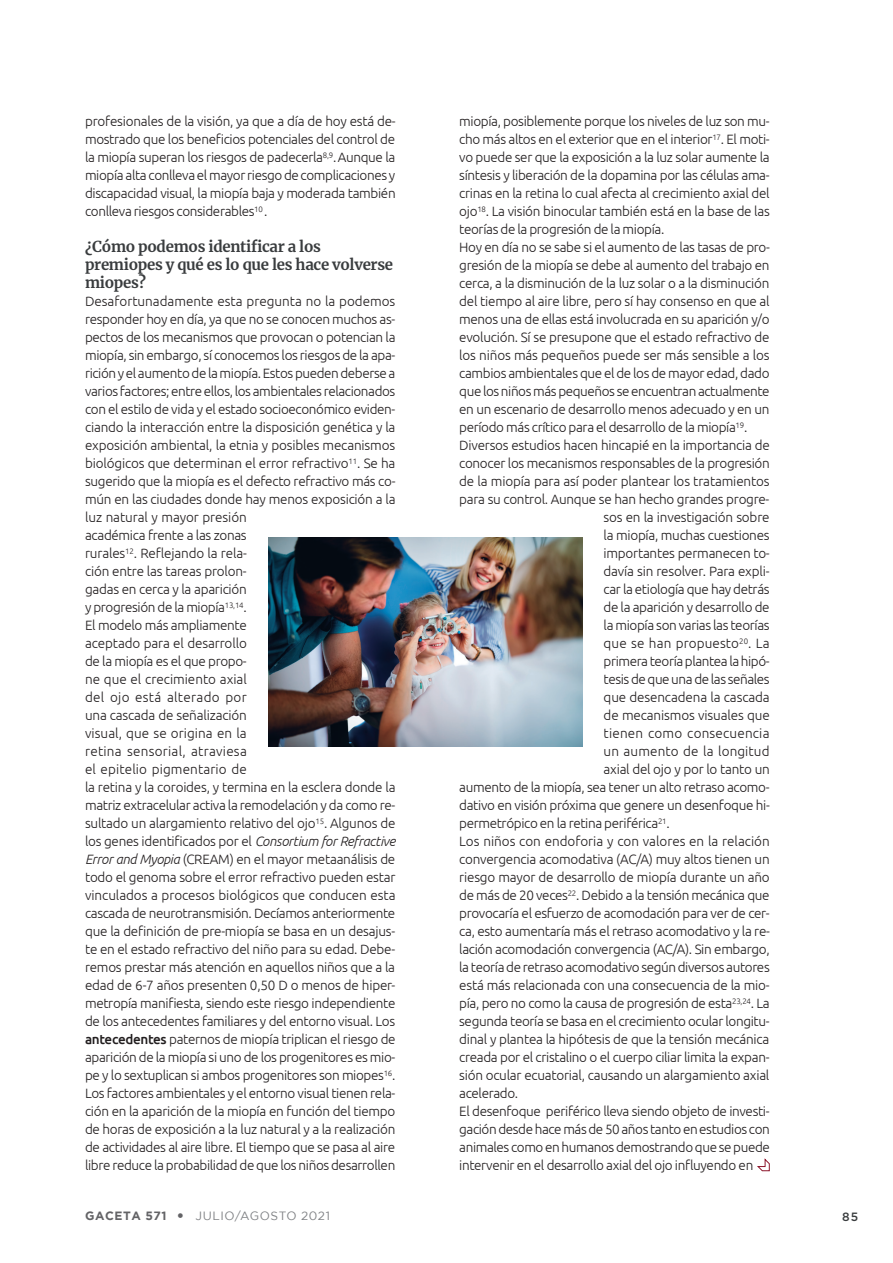
<style>
.page{position:relative;width:893px;height:1263px;background:#fff}
.page>*{position:absolute;margin:0;border:0;box-sizing:border-box;transform-origin:0 0}
.t1{font:700 15px/18px "Merriweather";letter-spacing:-.02em;color:#393c3e}
.t2{font:300 13.5px/18px "Ubuntu";letter-spacing:-.025em;color:#231f20;text-align:justify}
.t3{font:300 13.5px "Ubuntu";color:#231f20}
.t4{font:300 13.5px "Ubuntu";letter-spacing:.005em;color:#231f20}
.t5{font:300 13.5px "Ubuntu";letter-spacing:.015em;color:#231f20}
.t6{font:300 13.5px "Ubuntu";letter-spacing:.01em;color:#231f20}
.t7{font:12px "Gotham";letter-spacing:.05em;color:#808285}
.t8{font:700 12px "Gotham";letter-spacing:.05em;color:#636366}
.t9{font:500 12px "Gotham";color:#393c3e}
.s1{font-style:italic}
.s2{font-weight:500}
</style>
<div class="page">
<img style="left:268px;top:537px;width:314px;height:210px">
<svg style="left:757px;top:1158px;width:13px;height:13px"></svg>
<p class="t2" style="left:85px;top:112px;width:312px">profesionales de la visión, ya que a día de hoy está de&shy;mostrado que los beneficios potenciales del control de la miopía superan los riesgos de padecerla<sup>8,9</sup>.Aunque la miopía alta conlleva el mayor riesgo de complicaciones y discapacidad visual, la miopía baja y moderada también conlleva riesgos considerables<sup>10</sup> .</p>
<p class="t1" style="left:85px;top:237px;width:310px">¿Cómo podemos identificar a los premiopes y qué es lo que les hace volverse miopes?</p>
<p class="t2" style="left:85px;top:292px;width:312px;text-align:left">Desafortunadamente esta pregunta no la podemos responder hoy en día, ya que no se conocen muchos as&shy;pectos de los mecanismos que provocan o potencian la miopía, sin embargo, sí conocemos los riesgos de la apa&shy;rición y el aumento de la miopía. Estos pueden deberse a varios factores; entre ellos, los ambientales relacionados con el estilo de vida y el estado socioeconómico eviden&shy;ciando la interacción entre la disposición genética y la exposición ambiental, la etnia y posibles mecanismos biológicos que determinan el error refractivo<sup>11</sup>. Se ha sugerido que la miopía es el defecto refractivo más co&shy;mún en las ciudades donde hay menos exposición a la luz natural y mayor presión<br>académica frente a las zonas<br>rurales<sup>12</sup>. Reflejando la rela-<br>ción entre las tareas prolon-<br>gadas en cerca y la aparición<br>y progresión de la miopía<sup>13,14</sup>.<br>El modelo más ampliamente<br>aceptado para el desarrollo<br>de la miopía es el que propo-<br>ne que el crecimiento axial<br>del ojo está alterado por<br>una cascada de señalización<br>visual, que se origina en la<br>retina sensorial, atraviesa<br>el epitelio pigmentario de<br>la retina y la coroides, y termina en la esclera donde la matriz extracelular activa la remodelación y da como re&shy;sultado un alargamiento relativo del ojo<sup>15</sup>. Algunos de los genes identificados por el <span class="s1">Consortium for Refractive Error and Myopia</span> (CREAM) en el mayor metaanálisis de todo el genoma sobre el error refractivo pueden estar vinculados a procesos biológicos que conducen esta cascada de neurotransmisión. Decíamos anteriormente que la definición de pre-miopía se basa en un desajus&shy;te en el estado refractivo del niño para su edad. Debe&shy;remos prestar más atención en aquellos niños que a la edad de 6-7 años presenten 0,50 D o menos de hiper&shy;metropía manifiesta, siendo este riesgo independiente de los antecedentes familiares y del entorno visual. Los <span class="s2">antecedentes</span> paternos de miopía triplican el riesgo de aparición de la miopía si uno de los progenitores es mio&shy;pe y lo sextuplican si ambos progenitores son miopes<sup>16</sup>.<br>Los factores ambientales y el entorno visual tienen rela&shy;ción en la aparición de la miopía en función del tiempo de horas de exposición a la luz natural y a la realización de actividades al aire libre. El tiempo que se pasa al aire libre reduce la probabilidad de que los niños desarrollen</p>
<p class="t2" style="left:459px;top:112px;width:312px">miopía, posiblemente porque los niveles de luz son mu-</p>
<p class="t2" style="left:459px;top:130px;width:312px">cho más altos en el exterior que en el interior<sup>17</sup>. El moti-</p>
<p class="t2" style="left:459px;top:148px;width:312px">vo puede ser que la exposición a la luz solar aumente la</p>
<p class="t2" style="left:459px;top:166px;width:312px">síntesis y liberación de la dopamina por las células ama-</p>
<p class="t2" style="left:459px;top:184px;width:312px">crinas en la retina lo cual afecta al crecimiento axial del</p>
<p class="t2" style="left:459px;top:202px;width:312px">ojo<sup>18</sup>. La visión binocular también está en la base de las</p>
<p class="t2" style="left:459px;top:220px;width:207px">teorías de la progresión de la miopía.</p>
<p class="t2" style="left:459px;top:238px;width:312px">Hoy en día no se sabe si el aumento de las tasas de pro-</p>
<p class="t2" style="left:459px;top:256px;width:312px">gresión de la miopía se debe al aumento del trabajo en</p>
<p class="t2" style="left:459px;top:274px;width:312px">cerca, a la disminución de la luz solar o a la disminución</p>
<p class="t2" style="left:459px;top:292px;width:312px">del tiempo al aire libre, pero sí hay consenso en que al</p>
<p class="t2" style="left:459px;top:310px;width:312px">menos una de ellas está involucrada en su aparición y/o</p>
<p class="t2" style="left:459px;top:328px;width:312px">evolución. Sí se presupone que el estado refractivo de</p>
<p class="t2" style="left:459px;top:346px;width:312px">los niños más pequeños puede ser más sensible a los</p>
<p class="t2" style="left:459px;top:364px;width:312px">cambios ambientales que el de los de mayor edad, dado</p>
<p class="t2" style="left:459px;top:382px;width:312px">que los niños más pequeños se encuentran actualmente</p>
<p class="t2" style="left:459px;top:400px;width:312px">en un escenario de desarrollo menos adecuado y en un</p>
<p class="t2" style="left:459px;top:418px;width:290px">período más crítico para el desarrollo de la miopía<sup>19</sup>.</p>
<p class="t2" style="left:459px;top:436px;width:312px">Diversos estudios hacen hincapié en la importancia de</p>
<p class="t2" style="left:459px;top:454px;width:312px">conocer los mecanismos responsables de la progresión</p>
<p class="t2" style="left:459px;top:472px;width:312px">de la miopía para así poder plantear los tratamientos</p>
<p class="t2" style="left:459px;top:490px;width:312px">para su control. Aunque se han hecho grandes progre-</p>
<p class="t2" style="left:604px;top:508px;width:167px">sos en la investigación sobre</p>
<p class="t2" style="left:604px;top:526px;width:167px">la miopía, muchas cuestiones</p>
<p class="t2" style="left:604px;top:544px;width:168px">importantes permanecen to-</p>
<p class="t2" style="left:604px;top:562px;width:167px">davía sin resolver. Para expli-</p>
<p class="t2" style="left:604px;top:580px;width:167px">car la etiología que hay detrás</p>
<p class="t2" style="left:604px;top:598px;width:167px">de la aparición y desarrollo de</p>
<p class="t2" style="left:604px;top:616px;width:167px">la miopía son varias las teorías</p>
<p class="t4" style="left:604px;top:635px;width:168px">que se han propuesto<sup>20</sup>. La</p>
<p class="t2" style="left:604px;top:652px;width:168px">primera teoría plantea la hipó-</p>
<p class="t2" style="left:604px;top:670px;width:168px">tesis de que una de las señales</p>
<p class="t2" style="left:604px;top:688px;width:168px">que desencadena la cascada</p>
<p class="t2" style="left:604px;top:706px;width:168px">de mecanismos visuales que</p>
<p class="t5" style="left:604px;top:725px;width:167px">tienen como consecuencia</p>
<p class="t6" style="left:604px;top:743px;width:167px">un aumento de la longitud</p>
<p class="t2" style="left:604px;top:760px;width:168px">axial del ojo y por lo tanto un</p>
<p class="t2" style="left:459px;top:778px;width:312px">aumento de la miopía, sea tener un alto retraso acomo-</p>
<p class="t2" style="left:459px;top:796px;width:312px">dativo en visión próxima que genere un desenfoque hi-</p>
<p class="t2" style="left:459px;top:814px;width:212px">permetrópico en la retina periférica<sup>21</sup>.</p>
<p class="t3" style="left:459px;top:833px;width:312px">Los niños con endoforia y con valores en la relación</p>
<p class="t2" style="left:459px;top:850px;width:312px">convergencia acomodativa (AC/A) muy altos tienen un</p>
<p class="t2" style="left:459px;top:868px;width:312px">riesgo mayor de desarrollo de miopía durante un año</p>
<p class="t2" style="left:459px;top:886px;width:312px">de más de 20 veces<sup>22</sup>. Debido a la tensión mecánica que</p>
<p class="t2" style="left:459px;top:904px;width:312px">provocaría el esfuerzo de acomodación para ver de cer-</p>
<p class="t2" style="left:459px;top:922px;width:312px">ca, esto aumentaría más el retraso acomodativo y la re-</p>
<p class="t2" style="left:459px;top:940px;width:312px">lación acomodación convergencia (AC/A). Sin embargo,</p>
<p class="t2" style="left:459px;top:958px;width:312px">la teoría de retraso acomodativo según diversos autores</p>
<p class="t2" style="left:459px;top:976px;width:312px">está más relacionada con una consecuencia de la mio-</p>
<p class="t2" style="left:459px;top:994px;width:312px">pía, pero no como la causa de progresión de esta<sup>23,24</sup>. La</p>
<p class="t2" style="left:459px;top:1012px;width:312px">segunda teoría se basa en el crecimiento ocular longitu-</p>
<p class="t2" style="left:459px;top:1030px;width:312px">dinal y plantea la hipótesis de que la tensión mecánica</p>
<p class="t2" style="left:459px;top:1048px;width:312px">creada por el cristalino o el cuerpo ciliar limita la expan-</p>
<p class="t2" style="left:459px;top:1066px;width:312px">sión ocular ecuatorial, causando un alargamiento axial</p>
<p class="t2" style="left:459px;top:1084px;width:61px">acelerado.</p>
<p class="t2" style="left:459px;top:1102px;width:312px">El desenfoque periférico lleva siendo objeto de investi-</p>
<p class="t2" style="left:459px;top:1120px;width:312px">gación desde hace más de 50 años tanto en estudios con</p>
<p class="t2" style="left:459px;top:1138px;width:312px">animales como en humanos demostrando que se puede</p>
<p class="t2" style="left:459px;top:1156px;width:296px">intervenir en el desarrollo axial del ojo influyendo en</p>
<p class="t8" style="left:85px;top:1209px;width:83px">GACETA 571</p>
<p class="t7" style="left:196px;top:1209px;width:136px">JULIO/AGOSTO 2021</p>
<p class="t9" style="left:842px;top:1210px;width:18px">85</p>
</div>
